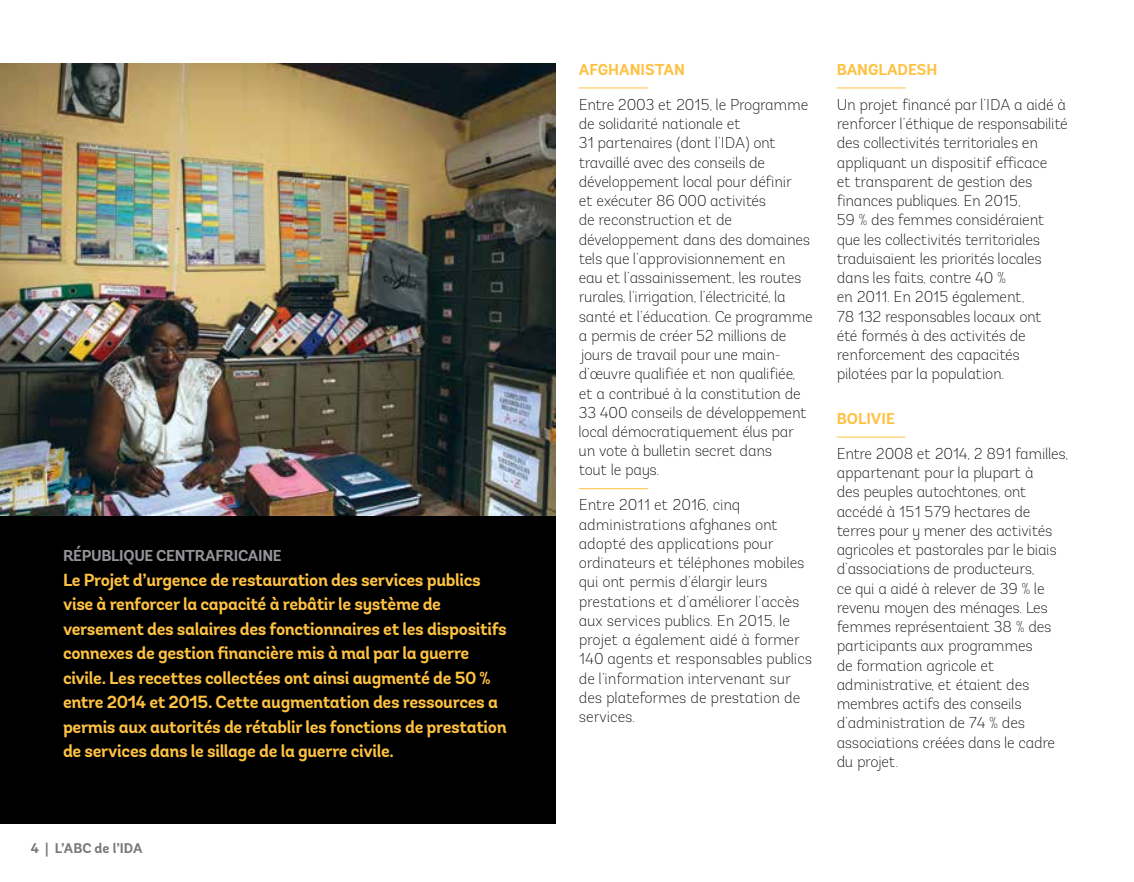
<style>
.page{position:relative;width:1134px;height:882px;background:#fff}
.page>*{position:absolute;margin:0;border:0;box-sizing:border-box;transform-origin:0 0}
.t1{font:700 17.5px/24.5px "Andes";letter-spacing:-.02em;color:#fec141}
.t2{font:200 15.75px/19.2px "Andes";letter-spacing:-.015em;color:#000}
.t3{font:700 15.75px "Andes";color:#fec141}
.t4{font:700 15.75px "Andes";color:#939598}
.t5{font:700 14px "Andes";color:#77787b}
</style>
<div class="page">
<hr style="left:579px;top:88px;width:69px;height:1px;background:#fec141">
<hr style="left:579px;top:488px;width:69px;height:1px;background:#fec141">
<hr style="left:837px;top:88px;width:69px;height:1px;background:#fec141">
<hr style="left:837px;top:437px;width:69px;height:1px;background:#fec141">
<img style="left:0;top:63px;width:555px;height:453px">
<div style="left:0;top:516px;width:555px;height:307px;background:#000"></div>
<p class="t4" style="left:63px;top:546px;width:29px">Républiqu</p>
<p class="t4" style="left:145px;top:546px;width:40px">e centrafricain</p>
<p class="t4" style="left:273px;top:546px;width:10px">e</p>
<p class="t1" style="left:63px;top:568px;width:445px">Le Projet d’urgence de restauration des services publics vise à renforcer la capacité à rebâtir le système de versement des salaires des fonctionnaires et les dispositifs connexes de gestion financière mis à mal par la guerre civile. Les recettes collectées ont ainsi augmenté de 50 % entre 2014 et 2015. Cette augmentation des ressources a permis aux autorités de rétablir les fonctions de prestation de services dans le sillage de la guerre civile.</p>
<p class="t5" style="left:31px;top:840px;width:113px">4 | L’ABC de l’IDA</p>
<p class="t3" style="left:579px;top:60px;width:21px">Afghanistan</p>
<p class="t2" style="left:579px;top:95px;width:236px">Entre 2003 et 2015, le Programme de solidarité nationale et<br>31 partenaires (dont l’IDA) ont travaillé avec des conseils de développement local pour définir<br>et exécuter 86 000 activités<br>de reconstruction et de développement dans des domaines tels que l’approvisionnement en eau et l’assainissement, les routes rurales, l’irrigation, l’électricité, la santé et l’éducation. Ce programme a permis de créer 52 millions de jours de travail pour une main&shy;d’œuvre qualifiée et non qualifiée, et a contribué à la constitution de<br>33 400 conseils de développement local démocratiquement élus par un vote à bulletin secret dans<br>tout le pays.</p>
<p class="t2" style="left:579px;top:496px;width:235px">Entre 2011 et 2016, cinq administrations afghanes ont adopté des applications pour ordinateurs et téléphones mobiles qui ont permis d’élargir leurs prestations et d’améliorer l’accès aux services publics. En 2015, le projet a également aidé à former<br>140 agents et responsables publics de l’information intervenant sur des plateformes de prestation de services.</p>
<p class="t3" style="left:837px;top:60px;width:22px">Banglad</p>
<p class="t3" style="left:908px;top:60px;width:20px">esh</p>
<p class="t2" style="left:837px;top:95px;width:233px">Un projet financé par l’IDA a aidé à renforcer l’éthique de responsabilité des collectivités territoriales en appliquant un dispositif efficace<br>et transparent de gestion des finances publiques. En 2015,<br>59 % des femmes considéraient que les collectivités territoriales traduisaient les priorités locales dans les faits, contre 40 %<br>en 2011. En 2015 également,<br>78 132 responsables locaux ont<br>été formés à des activités de renforcement des capacités pilotées par la population.</p>
<p class="t3" style="left:837px;top:409px;width:29px">Bolivi</p>
<p class="t3" style="left:886px;top:409px;width:10px">e</p>
<p class="t2" style="left:837px;top:444px;width:233px">Entre 2008 et 2014, 2 891 familles, appartenant pour la plupart à<br>des peuples autochtones, ont accédé à 151 579 hectares de terres pour y mener des activités agricoles et pastorales par le biais d’associations de producteurs,<br>ce qui a aidé à relever de 39 % le revenu moyen des ménages. Les femmes représentaient 38 % des participants aux programmes<br>de formation agricole et administrative, et étaient des membres actifs des conseils d’administration de 74 % des associations créées dans le cadre du projet.</p>
</div>
